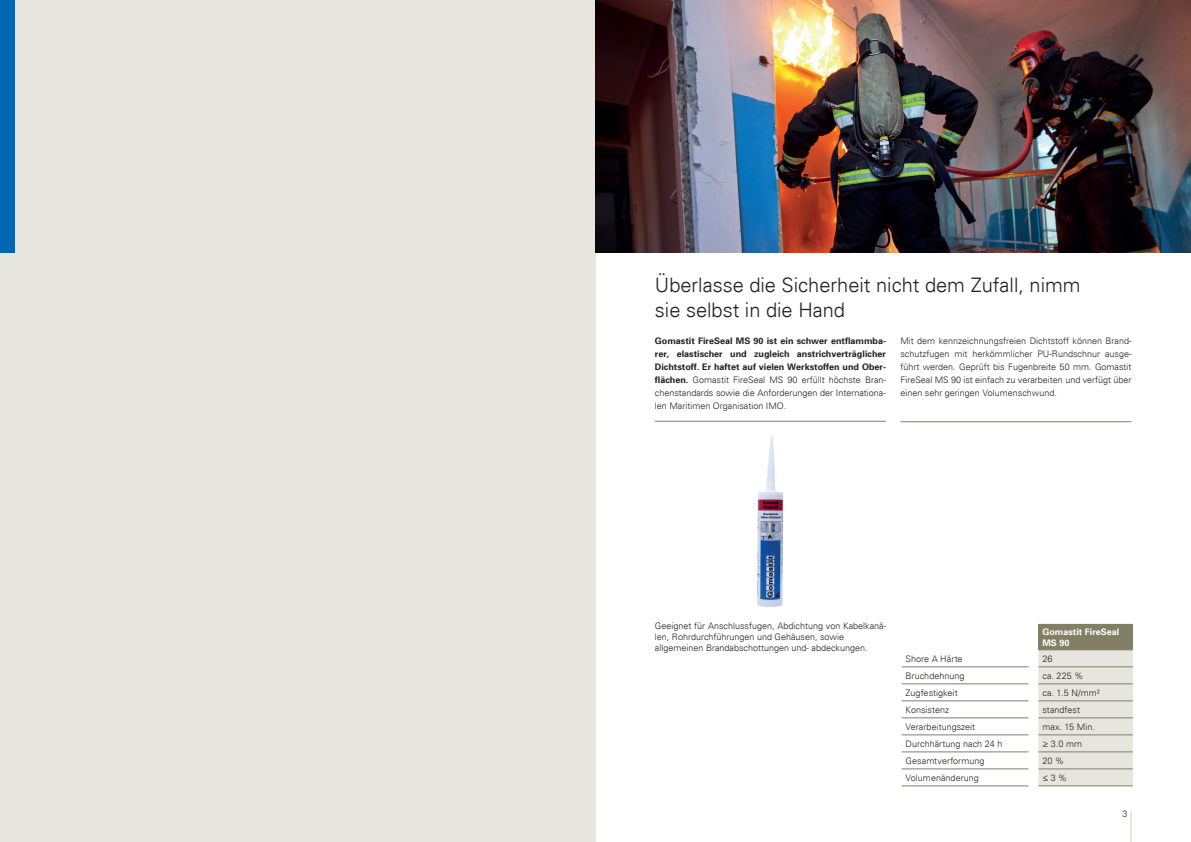
<style>
.page{position:relative;width:1191px;height:842px;background:#fff}
.page>*{position:absolute;margin:0;border:0;box-sizing:border-box;transform-origin:0 0}
.t1{font:300 20px/25px "Univers";color:#231f20}
.t2{font:300 9px/13px "Univers";color:#231f20;text-align:justify}
.t3{font:700 9px/13px "Univers 65";color:#231f20;text-align:justify}
.t4{font:700 9px/10.8px "Univers 65";color:#fff}
.s1{font-family:"Univers 65";font-weight:700}
</style>
<div class="page">
<hr style="left:1130px;top:811px;width:1px;height:31px;background:#e7e6de">
<div style="left:0;top:0;width:595px;height:842px;background:#e7e6de"></div>
<img style="left:595px;top:0;width:596px;height:252px">
<div style="left:0;top:0;width:14px;height:252px;background:#0166b3"></div>
<img style="left:757px;top:436px;width:27px;height:171px">
<hr style="left:655px;top:421px;width:231px;height:1px;background:#827f64">
<svg style="left:901px;top:624px;width:232px;height:162px"></svg>
<div style="left:1038px;top:624px;width:94px;height:26px;background:#827f64"></div>
<svg style="left:1038px;top:651px;width:94px;height:135px;background:#e3e2d9"></svg>
<hr style="left:1038px;top:650px;width:94px;height:1px;background:#827f64">
<hr style="left:1038px;top:667px;width:94px;height:1px;background:#827f64">
<hr style="left:901px;top:684px;width:127px;height:1px;background:#827f64">
<hr style="left:1038px;top:684px;width:94px;height:1px;background:#827f64">
<hr style="left:901px;top:701px;width:127px;height:1px;background:#827f64">
<hr style="left:1038px;top:701px;width:94px;height:1px;background:#827f64">
<hr style="left:901px;top:718px;width:127px;height:1px;background:#827f64">
<hr style="left:1038px;top:718px;width:94px;height:1px;background:#827f64">
<hr style="left:901px;top:735px;width:127px;height:1px;background:#827f64">
<hr style="left:1038px;top:735px;width:94px;height:1px;background:#827f64">
<hr style="left:901px;top:752px;width:127px;height:1px;background:#827f64">
<hr style="left:1038px;top:752px;width:94px;height:1px;background:#827f64">
<hr style="left:901px;top:769px;width:127px;height:1px;background:#827f64">
<hr style="left:1038px;top:769px;width:94px;height:1px;background:#827f64">
<hr style="left:901px;top:786px;width:127px;height:1px;background:#827f64">
<hr style="left:1038px;top:786px;width:94px;height:1px;background:#827f64">
<hr style="left:901px;top:667px;width:127px;height:1px;background:#827f64">
<hr style="left:900px;top:421px;width:231px;height:1px;background:#827f64">
<h1 class="t1" style="left:655px;top:273px;width:427px">Überlasse die Sicherheit nicht dem Zufall, nimm sie selbst in die Hand</h1>
<p class="t3" style="left:655px;top:334px;width:233px">Gomastit FireSeal MS 90 ist ein schwer entflammba&shy;rer, elastischer und zugleich anstrichverträglicher Dichtstoff. Er haftet auf vielen Werkstoffen und Ober-</p>
<p class="t2" style="left:655px;top:374px;width:233px"><span class="s1">flächen.</span> Gomastit FireSeal MS 90 erfüllt höchste Bran&shy;chenstandards sowie die Anforderungen der Internationa&shy;len Maritimen Organisation IMO.</p>
<p class="t2" style="left:900px;top:335px;width:233px">Mit dem kennzeichnungsfreien Dichtstoff können Brand&shy;schutzfugen mit herkömmlicher PU-Rundschnur ausge&shy;führt werden. Geprüft bis Fugenbreite 50 mm. Gomastit FireSeal MS 90 ist einfach zu verarbeiten und verfügt über einen sehr geringen Volumenschwund.</p>
<p class="t2" style="left:655px;top:621px;width:233px;line-height:10.8px;text-align:left">Geeignet für Anschlussfugen, Abdichtung von Kabelkanä&shy;len, Rohrdurchführungen und Gehäusen, sowie allgemeinen Brandabschottungen und- abdeckungen.</p>
<p class="t4" style="left:1042px;top:626px;width:79px">Gomastit FireSeal<br>MS 90</p>
<p class="t2" style="left:905px;top:652px;width:58px">Shore A Härte</p>
<p class="t2" style="left:1042px;top:652px;width:12px">26</p>
<p class="t2" style="left:905px;top:669px;width:60px">Bruchdehnung</p>
<p class="t2" style="left:1042px;top:669px;width:43px">ca. 225 %</p>
<p class="t2" style="left:905px;top:686px;width:54px">Zugfestigkeit</p>
<p class="t2" style="left:1042px;top:686px;width:59px">ca. 1.5 N/mm²</p>
<p class="t2" style="left:905px;top:703px;width:45px">Konsistenz</p>
<p class="t2" style="left:1042px;top:703px;width:39px">standfest</p>
<p class="t2" style="left:905px;top:720px;width:71px">Verarbeitungszeit</p>
<p class="t2" style="left:1042px;top:720px;width:54px">max. 15 Min.</p>
<p class="t2" style="left:905px;top:737px;width:98px">Durchhärtung nach 24 h</p>
<p class="t2" style="left:1042px;top:737px;width:41px">≥ 3.0 mm</p>
<p class="t2" style="left:905px;top:754px;width:80px">Gesamtverformung</p>
<p class="t2" style="left:1042px;top:754px;width:23px">20 %</p>
<p class="t2" style="left:905px;top:771px;width:75px">Volumenänderung</p>
<p class="t2" style="left:1042px;top:771px;width:26px">≤ 3 %</p>
<p class="t2" style="left:1122px;top:807px;width:7px">3</p>
</div>
